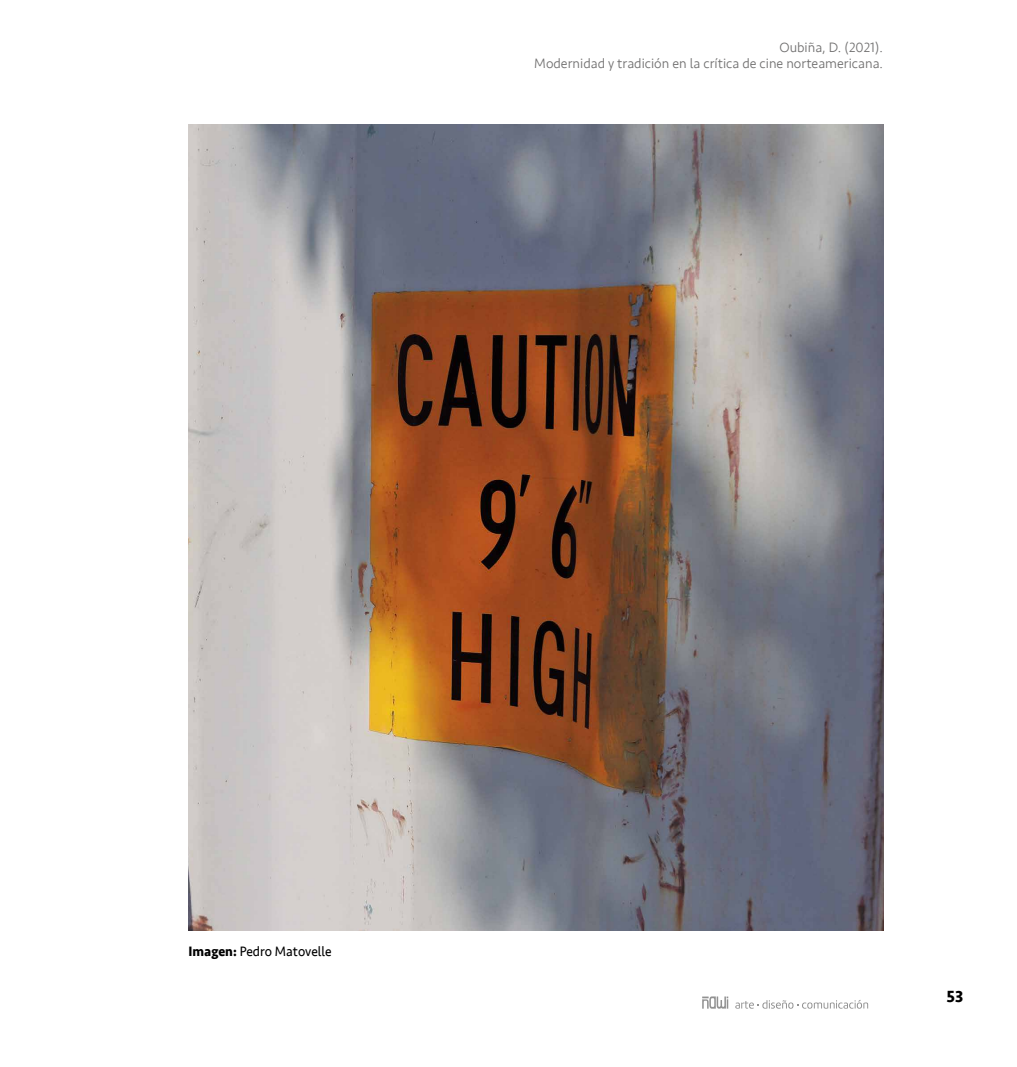
<style>
.page{position:relative;width:1017px;height:1067px;background:#fff}
.page>*{position:absolute;margin:0;border:0;box-sizing:border-box;transform-origin:0 0}
.t1{font:700 16.62px "Seravek";color:#000}
.t2{font:300 14px/15.8px "Seravek";color:#706f6f;text-align:right}
.t3{font:14px "Seravek";color:#000;scale:.95 1}
.s1{font-weight:700}
</style>
<div class="page">
<svg style="left:702px;top:996px;width:26px;height:12px"></svg>
<svg style="left:735px;top:1000px;width:133px;height:8px"></svg>
<img style="left:189px;top:124px;width:694px;height:806px">
<p class="t2" style="left:534px;top:40px;width:350px">Oubiña, D. (2021).<br>Modernidad y tradición en la crítica de cine norteamericana.</p>
<p class="t3" style="left:189px;top:940px;width:152px"><span class="s1">Imagen:</span> Pedro Matovelle</p>
<p class="t1" style="left:946px;top:983px;width:18px">53</p>
</div>
